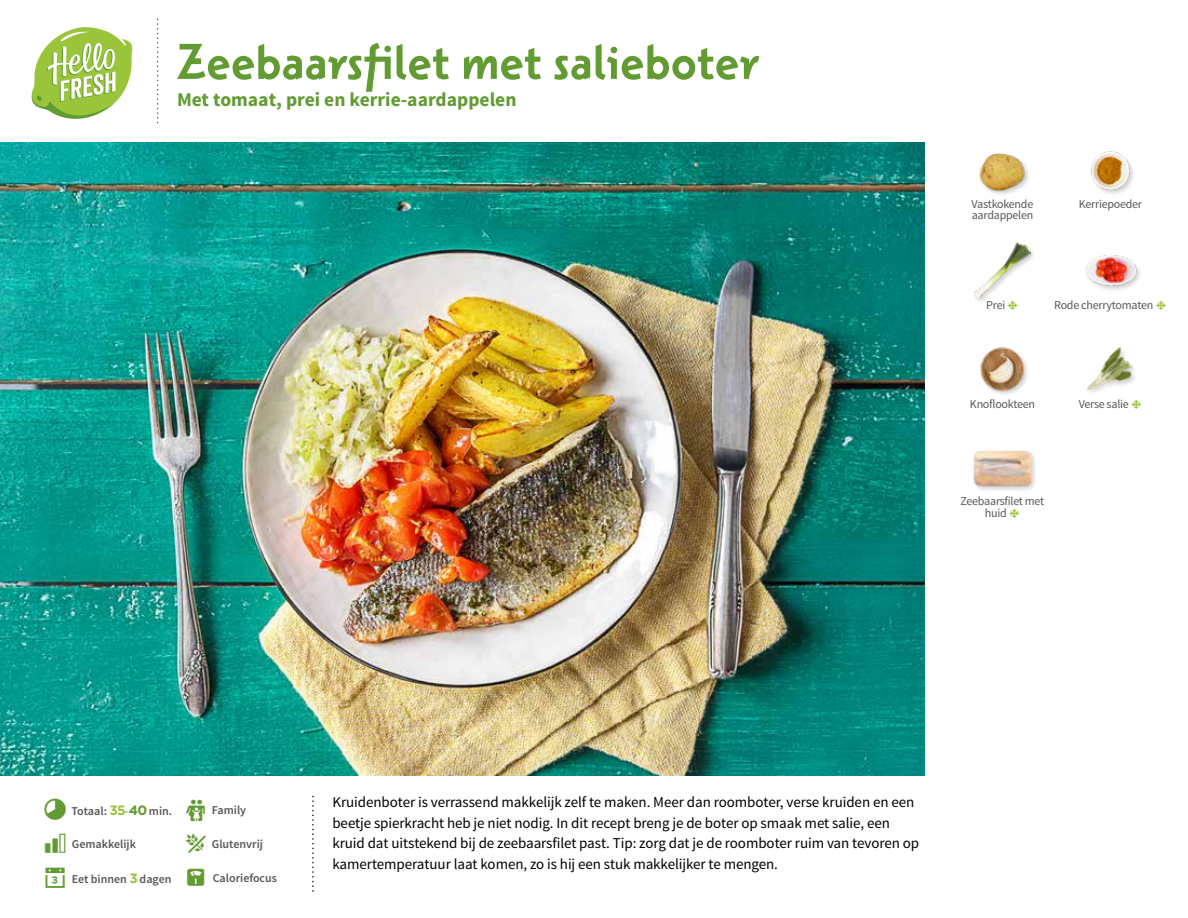
<style>
.page{position:relative;width:1188px;height:918px;background:#fff}
.page>*{position:absolute;margin:0;border:0;box-sizing:border-box;transform-origin:0 0}
.t1{font:700 52.5px "Instanter OT";letter-spacing:-.01em;color:#619b31}
.t2{font:25.5px "hellofresh icon font";color:#619b31}
.t3{font:700 19.5px "Source Sans Pro";color:#619b31}
.t4{font:15px/20.5px "Source Sans Pro";letter-spacing:-.005em;color:#000}
.t5{font:12px/12px "Source Sans Pro";letter-spacing:-.02em;color:#575756}
.t6{font:600 12px "Source Sans Pro";color:#575756}
.s1{font-family:"Gotham";font-weight:700;font-size:13.5px;color:#9ac43a}
.s2{color:#87ac54}
.s3{font-family:"Gotham";font-weight:700;font-size:13.5px;color:#619b31}
</style>
<div class="page">
<svg style="left:31px;top:27px;width:102px;height:92px"></svg>
<img style="left:0;top:142px;width:925px;height:634px">
<img style="left:1091px;top:151px;width:42px;height:43px">
<img style="left:1087px;top:347px;width:48px;height:46px">
<img style="left:1085px;top:255px;width:54px;height:34px">
<img style="left:979px;top:153px;width:50px;height:41px">
<img style="left:980px;top:347px;width:48px;height:47px">
<div style="left:972px;top:449px;width:66px;height:44px;background:#000;opacity:.2"></div>
<img style="left:973px;top:449px;width:57px;height:44px">
<div style="left:973px;top:242px;width:64px;height:63px;background:#000;opacity:.2"></div>
<img style="left:973px;top:242px;width:57px;height:56px">
<svg style="left:1008px;top:300px;width:10px;height:5px"></svg>
<h1 class="t1" style="left:177px;top:31px;width:583px">Zeebaarsfilet met salieboter</h1>
<h3 class="t3" style="left:177px;top:87px;width:341px">Met tomaat, prei en kerrie-aardappelen</h3>
<p class="t5" style="left:971px;top:199px;width:63px">Vastkokende</p>
<p class="t5" style="left:1079px;top:198px;width:65px">Kerriepoeder</p>
<p class="t5" style="left:972px;top:209px;width:63px">aardappelen</p>
<p class="t5" style="left:986px;top:299px;width:21px">Prei</p>
<p class="t5" style="left:1054px;top:299px;width:101px">Rode cherrytomaten</p>
<p class="t5" style="left:970px;top:398px;width:67px">Knoflookteen</p>
<p class="t5" style="left:1079px;top:398px;width:52px">Verse salie</p>
<p class="t5" style="left:985px;top:496px;width:61px;text-indent:-24px">Zeebaarsfilet met huid</p>
<p class="t6" style="left:71px;top:803px;width:102px">Totaal: <span class="s1">35</span><span class="s2">-</span><span class="s3">40</span> min.</p>
<p class="t6" style="left:212px;top:803px;width:36px">Family</p>
<p class="t6" style="left:72px;top:837px;width:66px">Gemakkelijk</p>
<p class="t6" style="left:212px;top:837px;width:53px">Glutenvrij</p>
<p class="t6" style="left:72px;top:871px;width:101px">Eet binnen <span class="s1">3</span> dagen</p>
<p class="t6" style="left:213px;top:870px;width:66px">Caloriefocus</p>
<h2 class="t2" style="left:43px;top:866px;width:27px">▪</h2>
<p class="t4" style="left:332px;top:792px;width:588px">Kruidenboter is verrassend makkelijk zelf te maken. Meer dan roomboter, verse kruiden en een beetje spierkracht heb je niet nodig. In dit recept breng je de boter op smaak met salie, een kruid dat uitstekend bij de zeebaarsfilet past. Tip: zorg dat je de roomboter ruim van tevoren op kamertemperatuur laat komen, zo is hij een stuk makkelijker te mengen.</p>
</div>
